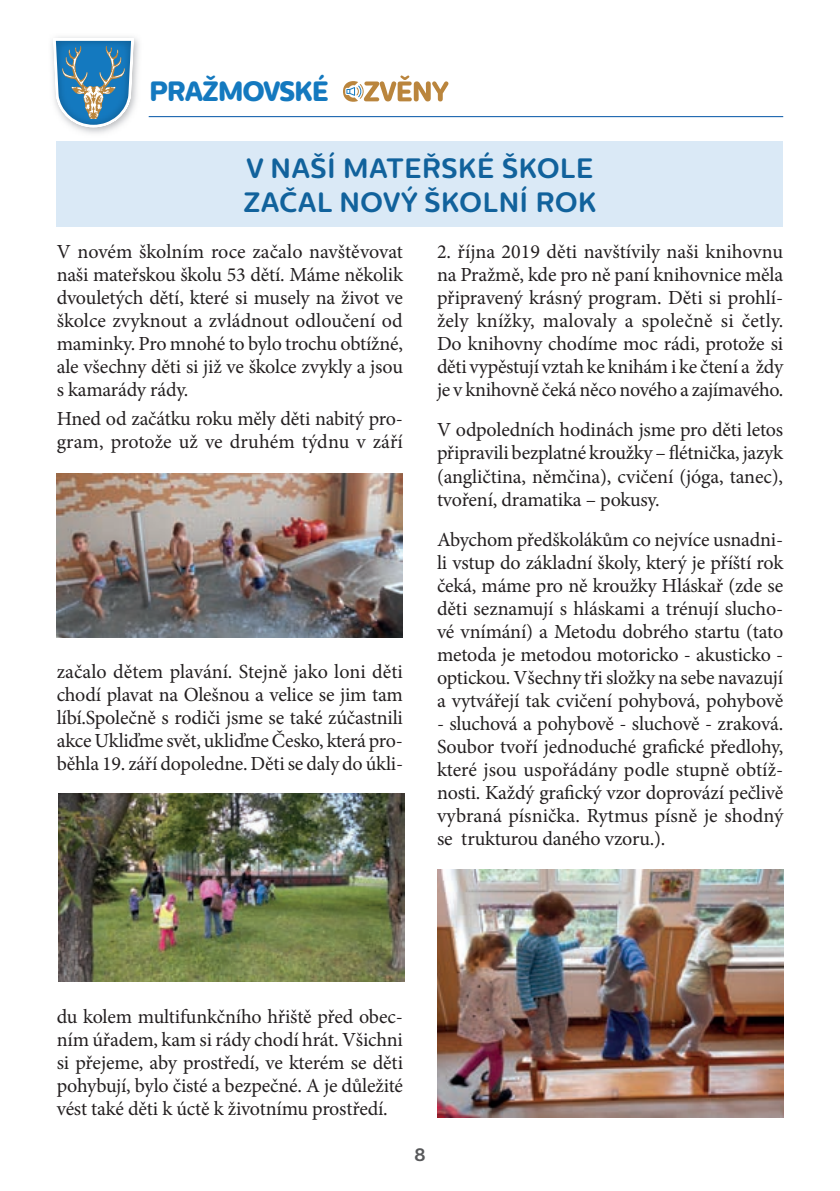
<style>
.page{position:relative;width:840px;height:1191px;background:#fff}
.page>*{position:absolute;margin:0;border:0;box-sizing:border-box;transform-origin:0 0}
.t1{font:700 28px/33.6px "Centrale Sans Rounded";color:#11629c}
.t2{font:800 28px "Centrale Sans Rounded";letter-spacing:-.05em;color:#1479bf;scale:.96 1}
.t3{font:20px/23px "Minion Pro";letter-spacing:-.01em;color:#231f20;text-align:justify}
.t4{font:700 18px "Centrale Sans Rounded";color:#57585a}
</style>
<div class="page">
<svg style="left:343px;top:75px;width:105px;height:27px"></svg>
<img style="left:51px;top:37px;width:88px;height:70px">
<svg style="left:53px;top:37px;width:81px;height:110px"></svg>
<hr style="left:149px;top:116px;width:633px;height:1px;background:#0154a6">
<div style="left:57px;top:142px;width:725px;height:85px;background:#dae9f6"></div>
<img style="left:57px;top:473px;width:346px;height:164px">
<img style="left:58px;top:793px;width:346px;height:188px">
<img style="left:437px;top:870px;width:345px;height:247px">
<h1 class="t2" style="left:149px;top:74px;width:189px">PRAŽMOVSKÉ</h1>
<h1 class="t1" style="left:243px;top:152px;width:355px">V NAŠÍ MATEŘSKÉ ŠKOLE<br>ZAČAL NOVÝ ŠKOLNÍ ROK</h1>
<p class="t3" style="left:57px;top:241px;width:347px">V novém školním roce začalo navštěvovat naši mateřskou školu 53 dětí. Máme několik dvouletých dětí, které si musely na život ve školce zvyknout a zvládnout odloučení od maminky. Pro mnohé to bylo trochu obtížné, ale všechny děti si již ve školce zvykly a jsou s kamarády rády.</p>
<p class="t3" style="left:57px;top:407px;width:347px">Hned od začátku roku měly děti nabitý pro&shy;gram, protože už ve druhém týdnu v září</p>
<p class="t3" style="left:437px;top:241px;width:347px">2. října 2019 děti navštívily naši knihovnu na Pražmě, kde pro ně paní knihovnice měla připravený krásný program. Děti si prohlí&shy;žely knížky, malovaly a společně si četly.<br>Do knihovny chodíme moc rádi, protože si děti vypěstují vztah ke knihám i ke čtení a ždy je v knihovně čeká něco nového a zajímavého.</p>
<p class="t3" style="left:437px;top:419px;width:347px">V odpoledních hodinách jsme pro děti letos připravili bezplatné kroužky – flétnička, jazyk (angličtina, němčina), cvičení (jóga, tanec), tvoření, dramatika – pokusy.</p>
<p class="t3" style="left:437px;top:528px;width:347px">Abychom předškolákům co nejvíce usnadni&shy;li vstup do základní školy, který je příští rok čeká, máme pro ně kroužky Hláskař (zde se děti seznamují s hláskami a trénují slucho&shy;vé vnímání) a Metodu dobrého startu (tato metoda je metodou motoricko - akusticko - optickou. Všechny tři složky na sebe navazují a vytvářejí tak cvičení pohybová, pohybově</p>
<p class="t3" style="left:437px;top:712px;width:347px">- sluchová a pohybově - sluchově - zraková.<br>Soubor tvoří jednoduché grafické předlohy, které jsou uspořádány podle stupně obtíž&shy;nosti. Každý grafický vzor doprovází pečlivě vybraná písnička. Rytmus písně je shodný se trukturou daného vzoru.).</p>
<p class="t3" style="left:57px;top:660px;width:347px">začalo dětem plavání. Stejně jako loni děti chodí plavat na Olešnou a velice se jim tam líbí.Společně s rodiči jsme se také zúčastnili akce Ukliďme svět, ukliďme Česko, která pro&shy;běhla 19. září dopoledne. Děti se daly do úkli-</p>
<p class="t3" style="left:57px;top:1005px;width:347px">du kolem multifunkčního hřiště před obec&shy;ním úřadem, kam si rády chodí hrát. Všichni si přejeme, aby prostředí, ve kterém se děti pohybují, bylo čisté a bezpečné. A je důležité vést také děti k úctě k životnímu prostředí.</p>
<p class="t4" style="left:414px;top:1143px;width:13px">8</p>
</div>
